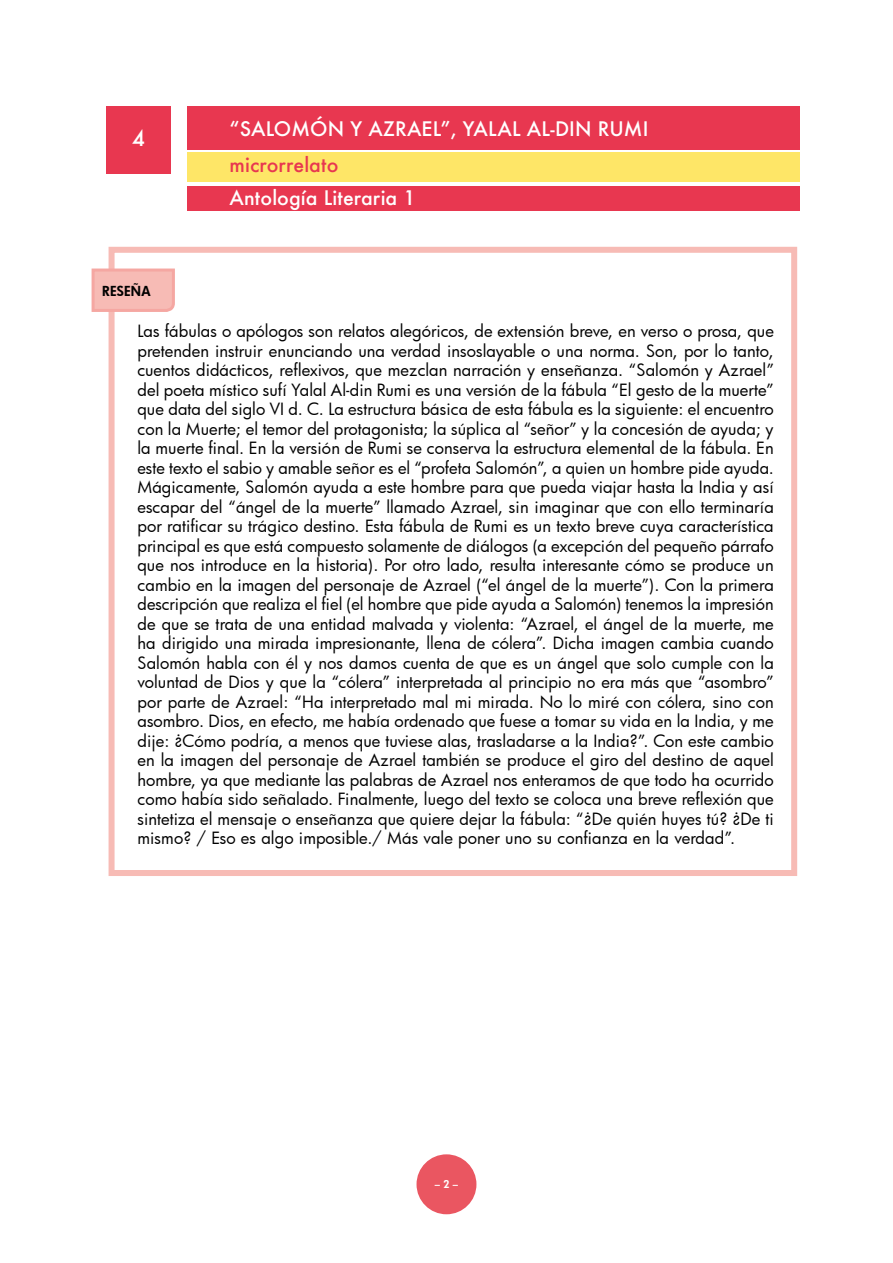
<style>
.page{position:relative;width:893px;height:1263px;background:#fff}
.page>*{position:absolute;margin:0;border:0;box-sizing:border-box;transform-origin:0 0}
.t1{font:500 21px "Futura";color:#fff}
.t2{font:500 19.5px "Futura";letter-spacing:.005em;color:#fff}
.t3{font:500 19.5px "Futura";letter-spacing:.005em;color:#e83750}
.t4{font:16.5px/19.5px "Futura";letter-spacing:.005em;color:#000;text-align:justify}
.t5{font:800 13.5px "Futura";letter-spacing:.02em;color:#000}
.t6{font:800 10.5px "Futura";color:#fff}
</style>
<div class="page">
<div style="left:416px;top:1154px;width:60px;height:60px;background:#ea5661;border-radius:50%"></div>
<div style="left:187px;top:152px;width:612px;height:30px;background:#fee667"></div>
<div style="left:109px;top:247px;width:688px;height:629px;background:#fff;border:6px solid #f7bbb5"></div>
<div style="left:106px;top:106px;width:65px;height:68px;background:#e83750"></div>
<div style="left:187px;top:106px;width:612px;height:44px;background:#e83750"></div>
<div style="left:187px;top:186px;width:612px;height:24px;background:#e83750"></div>
<svg style="left:91px;top:267px;width:84px;height:46px;background:#f7bbb6"></svg>
<p class="t1" style="left:132px;top:123px;width:14px">4</p>
<p class="t5" style="left:102px;top:281px;width:50px">RESEÑA</p>
<p class="t2" style="left:230px;top:115px;width:420px">“SALOMÓN Y AZRAEL”, YALAL AL-DIN RUMI</p>
<p class="t3" style="left:230px;top:152px;width:110px">microrrelato</p>
<p class="t2" style="left:230px;top:184px;width:187px">Antología Literaria 1</p>
<p class="t4" style="left:137px;top:321px;width:638px">Las fábulas o apólogos son relatos alegóricos, de extensión breve, en verso o prosa, que pretenden instruir enunciando una verdad insoslayable o una norma. Son, por lo tanto, cuentos didácticos, reflexivos, que mezclan narración y enseñanza. “Salomón y Azrael” del poeta místico sufí Yalal Al-din Rumi es una versión de la fábula “El gesto de la muerte” que data del siglo VI d. C. La estructura básica de esta fábula es la siguiente: el encuentro con la Muerte; el temor del protagonista; la súplica al “señor” y la concesión de ayuda; y la muerte final. En la versión de Rumi se conserva la estructura elemental de la fábula. En este texto el sabio y amable señor es el “profeta Salomón”, a quien un hombre pide ayuda.<br>Mágicamente, Salomón ayuda a este hombre para que pueda viajar hasta la India y así escapar del “ángel de la muerte” llamado Azrael, sin imaginar que con ello terminaría por ratificar su trágico destino. Esta fábula de Rumi es un texto breve cuya característica principal es que está compuesto solamente de diálogos (a excepción del pequeño párrafo que nos introduce en la historia). Por otro lado, resulta interesante cómo se produce un cambio en la imagen del personaje de Azrael (“el ángel de la muerte”). Con la primera descripción que realiza el fiel (el hombre que pide ayuda a Salomón) tenemos la impresión de que se trata de una entidad malvada y violenta: “Azrael, el ángel de la muerte, me ha dirigido una mirada impresionante, llena de cólera”. Dicha imagen cambia cuando Salomón habla con él y nos damos cuenta de que es un ángel que solo cumple con la voluntad de Dios y que la “cólera” interpretada al principio no era más que “asombro” por parte de Azrael: “Ha interpretado mal mi mirada. No lo miré con cólera, sino con asombro. Dios, en efecto, me había ordenado que fuese a tomar su vida en la India, y me dije: ¿Cómo podría, a menos que tuviese alas, trasladarse a la India?”. Con este cambio en la imagen del personaje de Azrael también se produce el giro del destino de aquel hombre, ya que mediante las palabras de Azrael nos enteramos de que todo ha ocurrido como había sido señalado. Finalmente, luego del texto se coloca una breve reflexión que sintetiza el mensaje o enseñanza que quiere dejar la fábula: “¿De quién huyes tú? ¿De ti mismo? / Eso es algo imposible./ Más vale poner uno su confianza en la verdad”.</p>
<p class="t6" style="left:435px;top:1177px;width:25px">– 2 –</p>
</div>
